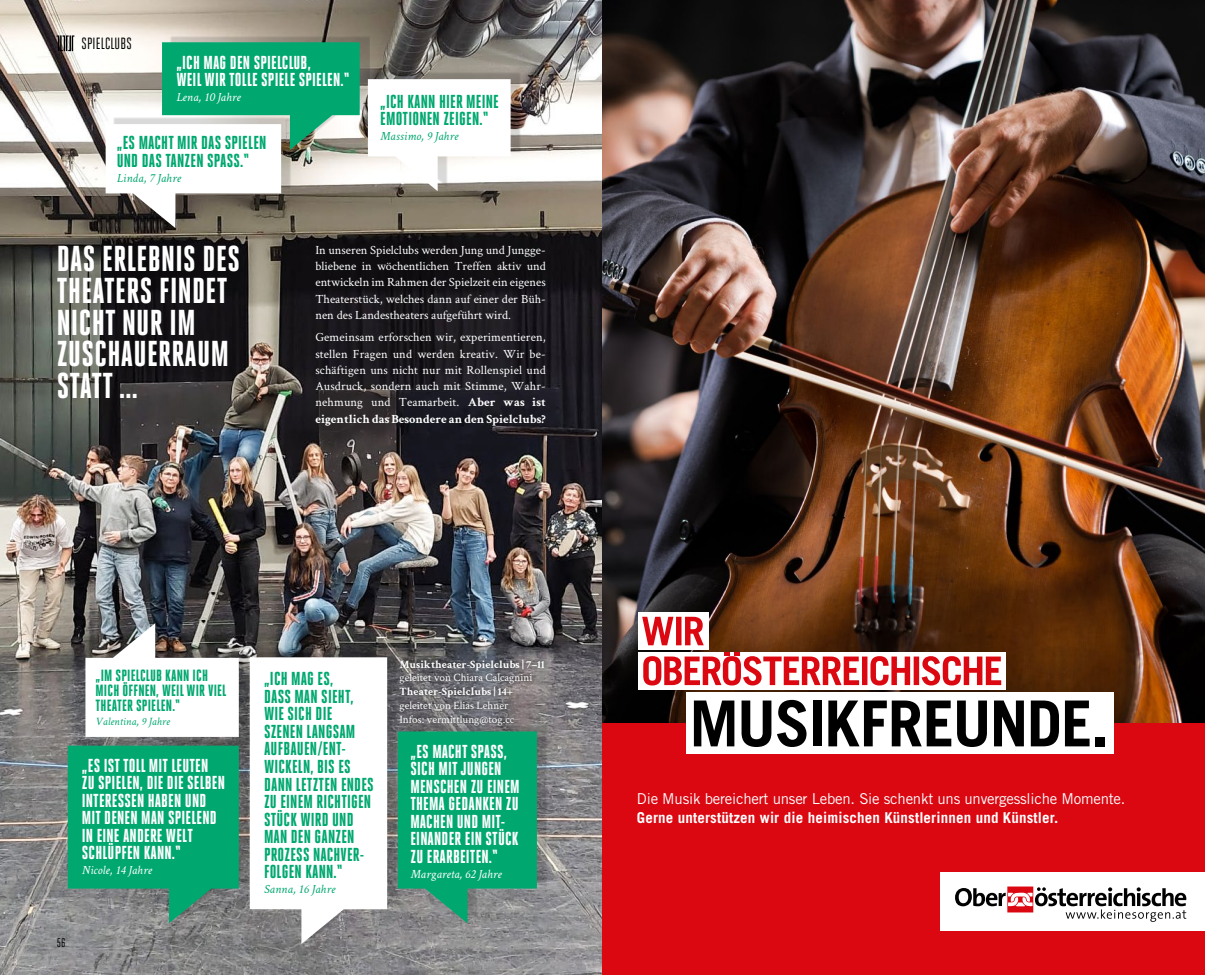
<style>
.page{position:relative;width:1205px;height:975px;background:#fff}
.page>*{position:absolute;margin:0;border:0;box-sizing:border-box;transform-origin:0 0}
.t1{font:700 63.5px "Trade Gothic LT Pro";letter-spacing:-.025em;color:#000}
.Überschrift_Theaterp{font:800 36px/31.6px "Heroic Condensed";letter-spacing:.01em;color:#fff}
.Überschrift_Theaterp-2{font:800 18.75px/17.5px "Heroic Condensed";letter-spacing:.01em;color:#fff}
.Überschrift_Theaterp-3{font:800 18.75px "Heroic Condensed";letter-spacing:.01em;color:#00a870}
.Überschrift_Theaterp-4{font:800 16.25px/15px "Heroic Condensed";letter-spacing:.01em;color:#00a870}
.t2{font:16.25px "Heroic Condensed";letter-spacing:.01em;color:#000}
.t3{font:15px/18.8px "Trade Gothic LT Pro";letter-spacing:-.015em;color:#fff}
.FOYER5_FLIESSTEXT{font:12.5px/16.2px "Crimson Text";letter-spacing:.005em;color:#fff;text-align:justify}
.t4{font:italic 12.5px "Crimson Text";letter-spacing:.01em;color:#fff}
.t5{font:italic 12.5px "Crimson Text";letter-spacing:.01em;color:#00a870}
.t6{font:12.5px "Heroic Condensed";color:#000}
.FOYER5_FLIESSTEXT-2{font:700 11.25px/13.8px "Crimson Text";color:#fff}
.FOYER5_FLIESSTEXT-3{font:11.25px "Crimson Text";color:#fff}
.t7{font:italic 11.25px "Crimson Text";letter-spacing:.01em;color:#00a870}
.s1{font-weight:700}
.s2{font-weight:400}
</style>
<div class="page">
<img style="left:0;top:0;width:602px;height:974px">
<div style="left:170px;top:35px;width:200px;height:111px;background:#000;opacity:.15"></div>
<svg style="left:106px;top:42px;width:254px;height:186px"></svg>
<div style="left:405px;top:724px;width:143px;height:195px;background:#000;opacity:.15"></div>
<svg style="left:398px;top:731px;width:139px;height:192px;background:#15a374"></svg>
<div style="left:75px;top:738px;width:174px;height:181px;background:#000;opacity:.15"></div>
<svg style="left:68px;top:745px;width:171px;height:178px;background:#16a173"></svg>
<div style="left:93px;top:616px;width:157px;height:117px;background:#000;opacity:.15"></div>
<svg style="left:85px;top:623px;width:154px;height:113px"></svg>
<div style="left:257px;top:650px;width:141px;height:290px;background:#000;opacity:.15"></div>
<svg style="left:250px;top:657px;width:137px;height:286px"></svg>
<div style="left:396px;top:655px;width:152px;height:74px;background:#000;opacity:.5"></div>
<div style="left:375px;top:72px;width:146px;height:115px;background:#000;opacity:.15"></div>
<svg style="left:368px;top:79px;width:143px;height:112px"></svg>
<img style="left:602px;top:0;width:603px;height:723px">
<div style="left:602px;top:723px;width:603px;height:251px;background:#db0812"></div>
<div style="left:941px;top:872px;width:264px;height:58px;background:#fff"></div>
<div style="left:1007px;top:886px;width:26px;height:26px;background:#ee8a8f"></div>
<svg style="left:955px;top:887px;width:231px;height:34px"></svg>
<div style="left:638px;top:612px;width:71px;height:38px;background:#fff"></div>
<div style="left:638px;top:652px;width:367px;height:37px;background:#fff"></div>
<div style="left:686px;top:692px;width:427px;height:61px;background:#fff"></div>
<svg style="left:642px;top:616px;width:62px;height:29px"></svg>
<svg style="left:643px;top:652px;width:358px;height:33px"></svg>
<svg style="left:57px;top:35px;width:17px;height:16px"></svg>
<p class="t2" style="left:81px;top:35px;width:52px">SPIELCLUBS</p>
<p class="Überschrift_Theaterp-2" style="left:176px;top:53px;width:136px">„ICH MAG DEN SPIELCLUB,</p>
<p class="Überschrift_Theaterp-2" style="left:176px;top:71px;width:175px">WEIL WIR TOLLE SPIELE SPIELEN.“</p>
<p class="t4" style="left:176px;top:90px;width:66px">Lena, 10 Jahre</p>
<p class="Überschrift_Theaterp-3" style="left:117px;top:132px;width:151px">„ES MACHT MIR DAS SPIELEN</p>
<p class="Überschrift_Theaterp-3" style="left:117px;top:150px;width:134px">UND DAS TANZEN SPASS.“</p>
<p class="t5" style="left:117px;top:171px;width:66px">Linda, 7 Jahre</p>
<p class="Überschrift_Theaterp-3" style="left:380px;top:91px;width:120px">„ICH KANN HIER MEINE</p>
<p class="Überschrift_Theaterp-3" style="left:380px;top:108px;width:109px">EMOTIONEN ZEIGEN.“</p>
<p class="t5" style="left:380px;top:129px;width:79px">Massimo, 9 Jahre</p>
<p class="Überschrift_Theaterp" style="left:57px;top:243px;width:185px">DAS ERLEBNIS DES<br>THEATERS FINDET</p>
<p class="Überschrift_Theaterp" style="left:57px;top:306px;width:140px">NICHT NUR IM</p>
<p class="Überschrift_Theaterp" style="left:57px;top:338px;width:174px">ZUSCHAUERRAUM</p>
<p class="Überschrift_Theaterp" style="left:57px;top:370px;width:83px">STATT ...</p>
<p class="FOYER5_FLIESSTEXT" style="left:315px;top:241px;width:232px">In unseren Spielclubs werden Jung und Jungge&shy;bliebene in wöchentlichen Treffen aktiv und entwickeln im Rahmen der Spielzeit ein eigenes Theaterstück, welches dann auf einer der Büh&shy;nen des Landestheaters aufgeführt wird.</p>
<p class="FOYER5_FLIESSTEXT" style="left:315px;top:329px;width:232px">Gemeinsam erforschen wir, experimentieren, stellen Fragen und werden kreativ. Wir be&shy;schäftigen uns nicht nur mit Rollenspiel und Ausdruck, sondern auch mit Stimme, Wahr&shy;nehmung und Teamarbeit. <span class="s1">Aber was ist eigentlich das Besondere an den Spielclubs?</span></p>
<p class="Überschrift_Theaterp-4" style="left:96px;top:667px;width:132px">„IM SPIELCLUB KANN ICH<br>MICH ÖFFNEN, WEIL WIR VIEL</p>
<p class="Überschrift_Theaterp-4" style="left:96px;top:697px;width:86px">THEATER SPIELEN.“</p>
<p class="t7" style="left:96px;top:714px;width:76px">Valentina, 9 Jahre</p>
<p class="Überschrift_Theaterp-2" style="left:82px;top:756px;width:145px">„ES IST TOLL MIT LEUTEN<br>ZU SPIELEN, DIE DIE SELBEN<br>INTERESSEN HABEN UND<br>MIT DENEN MAN SPIELEND<br>IN EINE ANDERE WELT</p>
<p class="Überschrift_Theaterp-2" style="left:82px;top:844px;width:100px">SCHLÜPFEN KANN.“</p>
<p class="t4" style="left:82px;top:863px;width:71px">Nicole, 14 Jahre</p>
<p class="t6" style="left:57px;top:935px;width:10px">56</p>
<p class="Überschrift_Theaterp-3" style="left:264px;top:668px;width:71px">„ICH MAG ES,</p>
<p class="Überschrift_Theaterp-3" style="left:264px;top:686px;width:91px">DASS MAN SIEHT,</p>
<p class="Überschrift_Theaterp-3" style="left:264px;top:703px;width:70px">WIE SICH DIE</p>
<p class="Überschrift_Theaterp-3" style="left:264px;top:721px;width:93px">SZENEN LANGSAM</p>
<p class="Überschrift_Theaterp-3" style="left:264px;top:738px;width:83px">AUFBAUEN/ENT-</p>
<p class="Überschrift_Theaterp-3" style="left:264px;top:756px;width:88px">WICKELN, BIS ES</p>
<p class="Überschrift_Theaterp-3" style="left:264px;top:773px;width:111px">DANN LETZTEN ENDES</p>
<p class="Überschrift_Theaterp-3" style="left:264px;top:791px;width:109px">ZU EINEM RICHTIGEN</p>
<p class="Überschrift_Theaterp-3" style="left:264px;top:808px;width:91px">STÜCK WIRD UND</p>
<p class="Überschrift_Theaterp-3" style="left:264px;top:826px;width:92px">MAN DEN GANZEN</p>
<p class="Überschrift_Theaterp-3" style="left:264px;top:843px;width:102px">PROZESS NACHVER-</p>
<p class="Überschrift_Theaterp-3" style="left:264px;top:861px;width:80px">FOLGEN KANN.“</p>
<p class="t5" style="left:264px;top:881px;width:73px">Sanna, 16 Jahre</p>
<p class="FOYER5_FLIESSTEXT-2" style="left:399px;top:656px;width:147px">Musiktheater-Spielclubs | 7–11 <span class="s2">geleitet von Chiara Calcagnini</span></p>
<p class="FOYER5_FLIESSTEXT-2" style="left:399px;top:683px;width:115px">Theater-Spielclubs | 14+</p>
<p class="FOYER5_FLIESSTEXT-3" style="left:399px;top:697px;width:110px">geleitet von Elias Lehner</p>
<p class="FOYER5_FLIESSTEXT-3" style="left:399px;top:711px;width:116px">Infos: vermittlung@tog.cc</p>
<p class="Überschrift_Theaterp-2" style="left:410px;top:742px;width:111px">„ES MACHT SPASS,<br>SICH MIT JUNGEN<br>MENSCHEN ZU EINEM</p>
<p class="Überschrift_Theaterp-2" style="left:410px;top:795px;width:110px">THEMA GEDANKEN ZU</p>
<p class="Überschrift_Theaterp-2" style="left:410px;top:812px;width:110px">MACHEN UND MIT-<br>EINANDER EIN STÜCK<br>ZU ERARBEITEN.“</p>
<p class="t4" style="left:410px;top:866px;width:93px">Margareta, 62 Jahre</p>
<p class="t1" style="left:689px;top:684px;width:421px">MUSIKFREUNDE.</p>
<p class="t3" style="left:637px;top:789px;width:490px">Die Musik bereichert unser Leben. Sie schenkt uns unvergessliche Momente.<br><span class="s1">Gerne unterstützen wir die heimischen Künstlerinnen und Künstler.</span></p>
</div>
